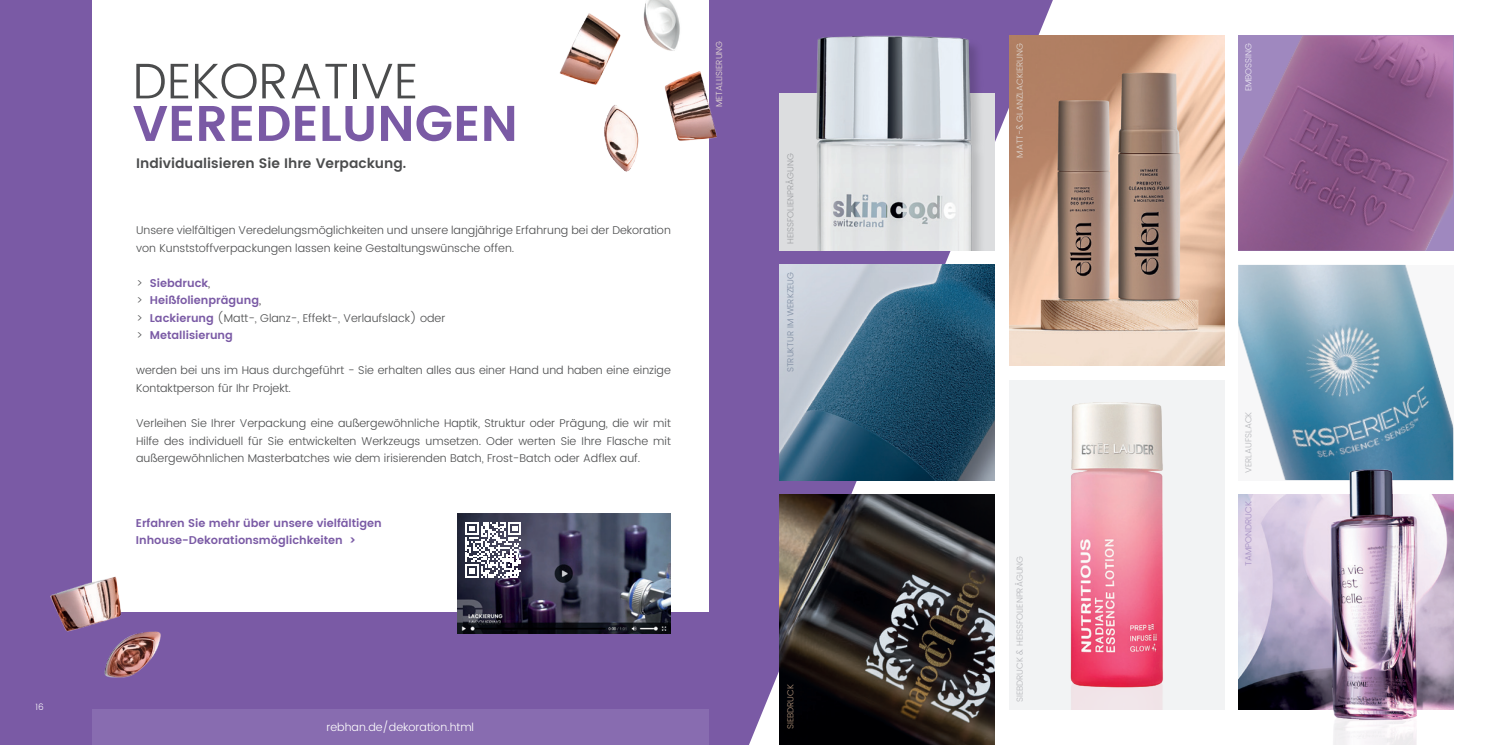
<style>
.page{position:relative;width:1489px;height:745px;background:#fff}
.page>*{position:absolute;margin:0;border:0;box-sizing:border-box;transform-origin:0 0}
.t1{font:600 50px "Poppins";color:#7a5aa5}
.t2{font:300 50px "Poppins";color:#4b4c4d}
.t3{font:600 13.75px "Poppins";color:#4b4c4d}
.t4{font:300 11.25px/17.5px "Poppins";color:#4b4c4d}
.t5{font:600 11.25px/17.5px "Poppins";color:#7a5aa5}
.t6{font:300 11.25px "Poppins";color:#fff}
.t7{font:300 8.75px "Poppins";color:#b5b6ba}
.t8{font:300 8.75px "Poppins";color:#ded7d1}
.t9{font:300 8.75px "Poppins";color:#7f8da2}
.t10{font:300 8.75px "Poppins";color:#9d9fa2}
.t11{font:300 8.75px "Poppins";color:#e7dcd2}
.t12{font:300 8.75px "Poppins";color:#a48fc3}
.t13{font:300 8.75px "Poppins";color:#b0927a}
.t14{font:300 8.75px "Poppins";color:#ede9f3}
.t15{font:300 8.75px "Poppins";color:#fff}
.s1{font-weight:300;color:#4b4c4d}
.s2{font-weight:300;color:#231f20}
</style>
<div class="page">
<svg style="left:744px;top:0;width:308px;height:744px;fill:#7a5aa5"></svg>
<div style="left:0;top:0;width:744px;height:744px;background:#7a5aa5"></div>
<div style="left:92px;top:0;width:616px;height:611px;background:#fff"></div>
<img style="left:1009px;top:35px;width:215px;height:330px">
<img style="left:779px;top:265px;width:215px;height:215px">
<img style="left:783px;top:16px;width:218px;height:234px">
<img style="left:779px;top:494px;width:215px;height:250px">
<div style="left:92px;top:709px;width:616px;height:35px;background:#886cb0"></div>
<img style="left:457px;top:513px;width:213px;height:119px">
<svg style="left:465px;top:521px;width:56px;height:56px"></svg>
<img style="left:1238px;top:35px;width:214px;height:215px">
<img style="left:1238px;top:265px;width:214px;height:196px">
<img style="left:559px;top:0;width:121px;height:81px">
<img style="left:627px;top:47px;width:143px;height:127px">
<img style="left:582px;top:81px;width:79px;height:93px">
<img style="left:50px;top:576px;width:157px;height:56px">
<img style="left:100px;top:614px;width:93px;height:64px">
<img style="left:1238px;top:461px;width:214px;height:271px">
<img style="left:1009px;top:379px;width:215px;height:276px">
<img style="left:1009px;top:655px;width:215px;height:54px">
<p class="t15" style="left:35px;top:699px;width:10px">16</p>
<h1 class="t2" style="left:133px;top:45px;width:287px">DEKORATIVE</h1>
<h1 class="t1" style="left:133px;top:86px;width:387px">VEREDELUNGEN</h1>
<p class="t3" style="left:136px;top:153px;width:272px">Individualisieren Sie Ihre Verpackung.</p>
<p class="t4" style="left:136px;top:222px;width:536px">Unsere vielfältigen Veredelungsmöglichkeiten und unsere langjährige Erfahrung bei der Dekoration von Kunststoffverpackungen lassen keine Gestaltungswünsche offen.</p>
<p class="t5" style="left:136px;top:274px;width:311px"><span class="s1">&gt;</span> Siebdruck<span class="s2">,<br></span><span class="s1">&gt;</span> Heißfolienprägung<span class="s2">,<br></span><span class="s1">&gt;</span> Lackierung <span class="s1">(Matt-, Glanz-, Effekt-, Verlaufslack) oder &gt;</span> Metallisierung</p>
<p class="t4" style="left:136px;top:362px;width:536px">werden bei uns im Haus durchgeführt − Sie erhalten alles aus einer Hand und haben eine einzige<br>Kontaktperson für Ihr Projekt.</p>
<p class="t4" style="left:136px;top:414px;width:536px;text-align:justify">Verleihen Sie Ihrer Verpackung eine außergewöhnliche Haptik, Struktur oder Prägung, die wir mit Hilfe des individuell für Sie entwickelten Werkzeugs umsetzen. Oder werten Sie Ihre Flasche mit außergewöhnlichen Masterbatches wie dem irisierenden Batch, Frost-Batch oder Adflex auf.</p>
<p class="t5" style="left:136px;top:514px;width:247px">Erfahren Sie mehr über unsere vielfältigen<br>Inhouse-Dekorationsmöglichkeiten &gt;</p>
<p class="t11" style="left:712px;top:107px;width:68px;rotate:-90deg">METALLISIERUNG</p>
<p class="t6" style="left:326px;top:719px;width:149px">rebhan.de/dekoration.html</p>
<p class="t10" style="left:784px;top:243px;width:92px;rotate:-90deg">HEISSFOLIENPRÄGUNG</p>
<p class="t9" style="left:784px;top:372px;width:102px;rotate:-90deg">STRUKTUR IM WERKZEUG</p>
<p class="t13" style="left:784px;top:728px;width:47px;rotate:-90deg">SIEBDRUCK</p>
<p class="t8" style="left:1013px;top:158px;width:116px;rotate:-90deg">MATT-&amp; GLANZLACKIERUNG</p>
<p class="t7" style="left:1013px;top:702px;width:148px;rotate:-90deg">SIEBDRUCK &amp; HEISSFOLIENPRÄGUNG</p>
<p class="t14" style="left:1241px;top:91px;width:50px;rotate:-90deg">EMBOSSING</p>
<p class="t7" style="left:1241px;top:472px;width:63px;rotate:-90deg">VERLAUFSLACK</p>
<p class="t12" style="left:1241px;top:565px;width:66px;rotate:-90deg">TAMPONDRUCK</p>
</div>
